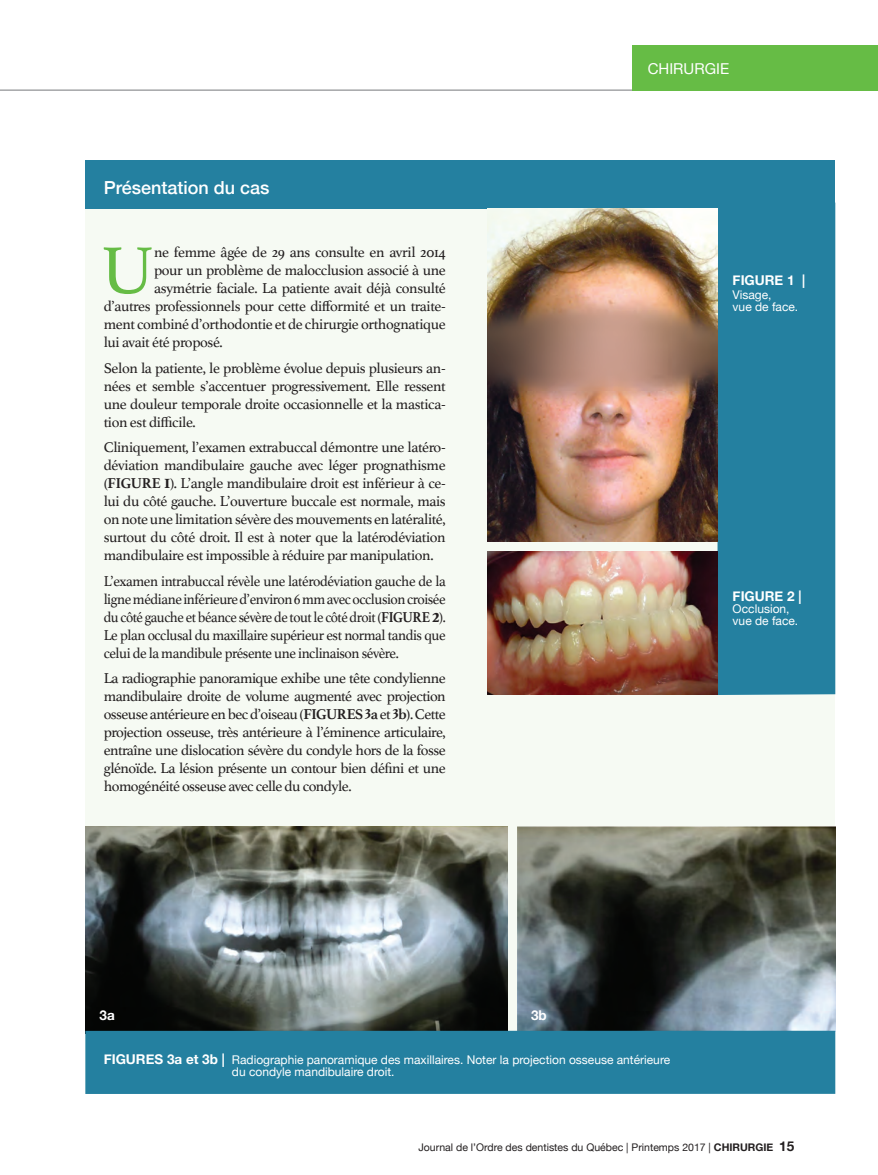
<style>
.page{position:relative;width:878px;height:1175px;background:#fff}
.page>*{position:absolute;margin:0;border:0;box-sizing:border-box;transform-origin:0 0}
.t1{font:69.9px "Athelas";color:#66bc45}
.t2{font:500 18px "Helvetica Neue";color:#fff}
.t3{font:15px/18px "Athelas";letter-spacing:-.025em;color:#231f20;text-align:justify}
.t4{font:15px/18px "Athelas";letter-spacing:-.025em;color:#231f20;text-align:justify;scale:.95 1}
.t5{font:15px "Helvetica Neue";color:#fff}
.t6{font:700 13.5px "Helvetica Neue";color:#fff}
.t7{font:12px/12px "Helvetica Neue";color:#fff}
.t8{font:10.5px "Helvetica Neue";color:#231f20}
.s1{font-weight:700}
.s2{font-weight:700;font-size:19.5px}
.s3{font-weight:700;font-size:13.5px}
</style>
<div class="page">
<div style="left:85px;top:160px;width:750px;height:934px;background:#f6faf3"></div>
<div style="left:85px;top:160px;width:750px;height:48px;background:#2480a0"></div>
<div style="left:632px;top:45px;width:246px;height:45px;background:#66bc45"></div>
<hr style="left:0;top:90px;width:632px;height:1px;background:#76787b">
<div style="left:717px;top:208px;width:118px;height:487px;background:#2480a0"></div>
<img style="left:488px;top:209px;width:229px;height:332px">
<img style="left:488px;top:551px;width:229px;height:143px">
<img style="left:85px;top:826px;width:423px;height:204px">
<img style="left:517px;top:826px;width:318px;height:204px">
<div style="left:85px;top:1030px;width:750px;height:63px;background:#2480a0"></div>
<p class="t2" style="left:104px;top:174px;width:167px">Présentation du cas</p>
<h1 class="t1" style="left:101px;top:215px;width:55px">U</h1>
<p class="t3" style="left:154px;top:243px;width:293px">ne femme âgée de 29 ans consulte en avril 2014</p>
<p class="t3" style="left:154px;top:261px;width:293px">pour un problème de malocclusion associé à une</p>
<p class="t3" style="left:154px;top:279px;width:293px">asymétrie faciale. La patiente avait déjà consulté</p>
<p class="t3" style="left:104px;top:297px;width:343px">d’autres professionnels pour cette difformité et un traite-</p>
<p class="t3" style="left:104px;top:315px;width:343px">ment combiné d’orthodontie et de chirurgie orthognatique</p>
<p class="t3" style="left:104px;top:333px;width:121px">lui avait été proposé.</p>
<p class="t3" style="left:104px;top:358px;width:343px">Selon la patiente, le problème évolue depuis plusieurs an&shy;nées et semble s’accentuer progressivement. Elle ressent une douleur temporale droite occasionnelle et la mastica&shy;tion est difficile.</p>
<p class="t3" style="left:104px;top:438px;width:343px">Cliniquement, l’examen extrabuccal démontre une latéro&shy;déviation mandibulaire gauche avec léger prognathisme (<span class="s1">FIGURE</span> <span class="s2">1</span>). L’angle mandibulaire droit est inférieur à ce&shy;lui du côté gauche. L’ouverture buccale est normale, mais on note une limitation sévère des mouvements en latéralité, surtout du côté droit. Il est à noter que la latérodéviation mandibulaire est impossible à réduire par manipulation.</p>
<p class="t4" style="left:104px;top:571px;width:361px">L’examen intrabuccal révèle une latérodéviation gauche de la ligne médiane inférieure d’environ 6mm avec occlusion croisée du côté gauche et béance sévère de tout le côté droit (<span class="s1">FIGURE</span> <span class="s2">2</span>).<br>Le plan occlusal du maxillaire supérieur est normal tandis que celui de la mandibule présente une inclinaison sévère.</p>
<p class="t3" style="left:104px;top:669px;width:343px">La radiographie panoramique exhibe une tête condylienne mandibulaire droite de volume augmenté avec projection osseuse antérieure en bec d’oiseau (<span class="s1">FIGURES </span><sup>3</sup><span class="s1">a</span> et <sup>3</sup><span class="s1">b</span>). Cette projection osseuse, très antérieure à l’éminence articulaire, entraîne une dislocation sévère du condyle hors de la fosse glénoïde. La lésion présente un contour bien défini et une homogénéité osseuse avec celle du condyle.</p>
<p class="t6" style="left:100px;top:1005px;width:17px">3a</p>
<p class="t6" style="left:531px;top:1005px;width:17px">3b</p>
<p class="t5" style="left:647px;top:58px;width:83px">CHIRURGIE</p>
<p class="t6" style="left:732px;top:269px;width:74px">FIGURE 1 |</p>
<p class="t7" style="left:732px;top:289px;width:67px">Visage,<br>vue de face.</p>
<p class="t6" style="left:732px;top:585px;width:70px">FIGURE 2 |</p>
<p class="t7" style="left:732px;top:603px;width:67px">Occlusion, vue de face.</p>
<p class="t7" style="left:232px;top:1054px;width:440px;text-indent:-128px"><span class="s3">FIGURES 3a et 3b |</span> Radiographie panoramique des maxillaires. Noter la projection osseuse antérieure du condyle mandibulaire droit.</p>
<p class="t8" style="left:418px;top:1139px;width:377px">Journal de l’Ordre des dentistes du Québec | Printemps 2017 | <span class="s1">CHIRURGIE</span> <span class="s3">15</span></p>
</div>
